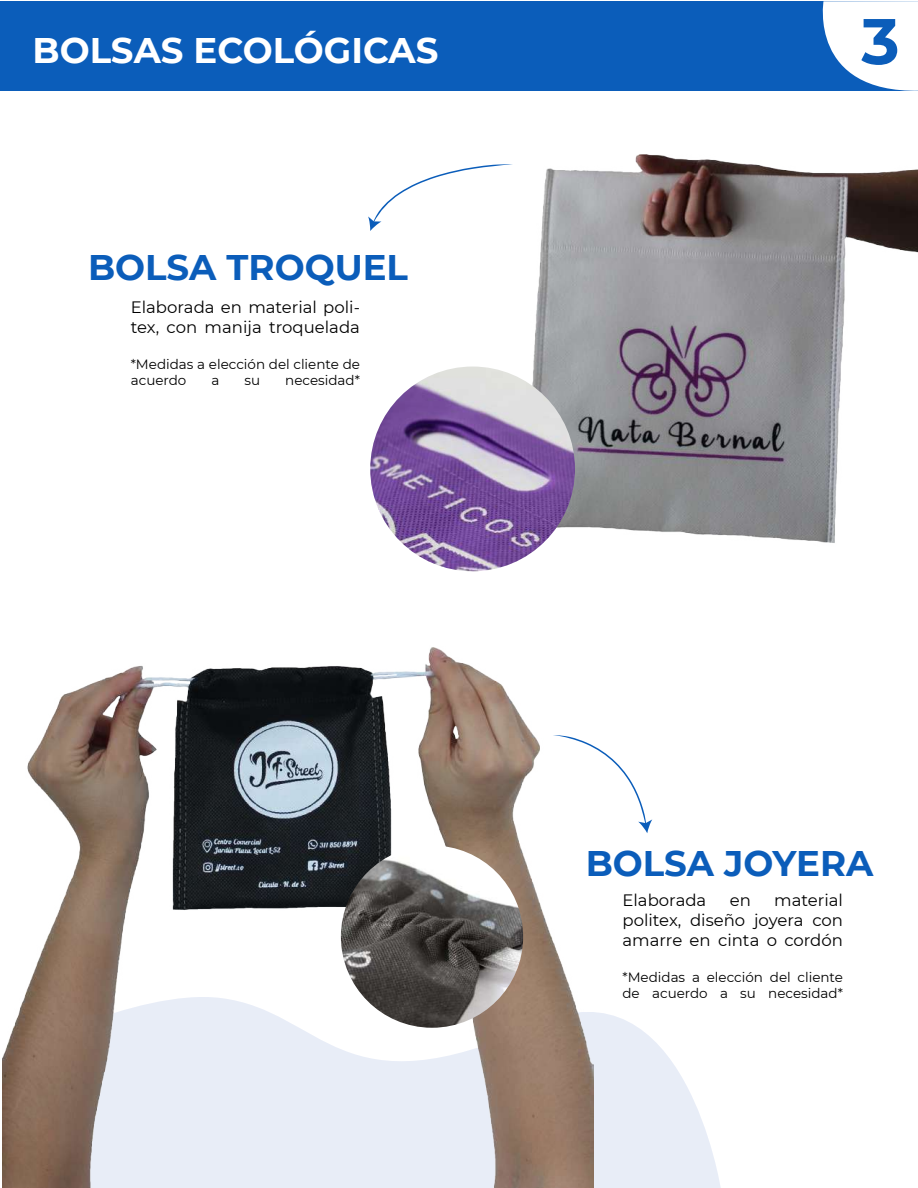
<style>
.page{position:relative;width:918px;height:1188px;background:#fff}
.page>*{position:absolute;margin:0;border:0;box-sizing:border-box;transform-origin:0 0}
.t1{font:700 64.5px "Montserrat";color:#0b5dba}
.t2{font:700 35.55px "Montserrat";color:#0b5dba}
.t3{font:700 35.55px "Montserrat";color:#fff}
.t4{font:16.5px/19.8px "Montserrat";color:#000;text-align:justify}
.t5{font:13.5px/16.2px "Montserrat";color:#000}
</style>
<div class="page">
<svg style="left:594px;top:1012px;width:127px;height:176px;fill:#e8edf7"></svg>
<div style="left:0;top:1px;width:918px;height:90px;background:#0b5dba"></div>
<img style="left:2px;top:381px;width:592px;height:807px">
<img style="left:341px;top:845px;width:182px;height:183px;border-radius:91px">
<svg style="left:553px;top:735px;width:99px;height:98px"></svg>
<svg style="left:368px;top:180px;width:54px;height:51px"></svg>
<img style="left:422px;top:154px;width:496px;height:417px">
<img style="left:370px;top:367px;width:205px;height:204px;border-radius:102px">
<svg style="left:822px;top:1px;width:96px;height:90px"></svg>
<h2 class="t3" style="left:32px;top:25px;width:408px">BOLSAS ECOLÓGICAS</h2>
<h1 class="t1" style="left:861px;top:-5px;width:40px">3</h1>
<h2 class="t2" style="left:88px;top:242px;width:321px">BOLSA TROQUEL</h2>
<p class="t4" style="left:131px;top:296px;width:231px">Elaborada en material poli&shy;tex, con manija troquelada</p>
<p class="t5" style="left:131px;top:355px;width:231px">*Medidas a elección del cliente de acuerdo</p>
<p class="t5" style="left:212px;top:371px;width:9px">a</p>
<p class="t5" style="left:245px;top:371px;width:17px">su</p>
<p class="t5" style="left:285px;top:371px;width:76px">necesidad*</p>
<h2 class="t2" style="left:586px;top:838px;width:289px">BOLSA JOYERA</h2>
<p class="t4" style="left:622px;top:890px;width:85px">Elaborada</p>
<p class="t4" style="left:730px;top:890px;width:23px">en</p>
<p class="t4" style="left:622px;top:890px;width:222px;text-indent:152px">material politex, diseño joyera con amarre en cinta o cordón</p>
<p class="t5" style="left:622px;top:968px;width:222px">*Medidas a elección del cliente de acuerdo a su necesidad*</p>
</div>
